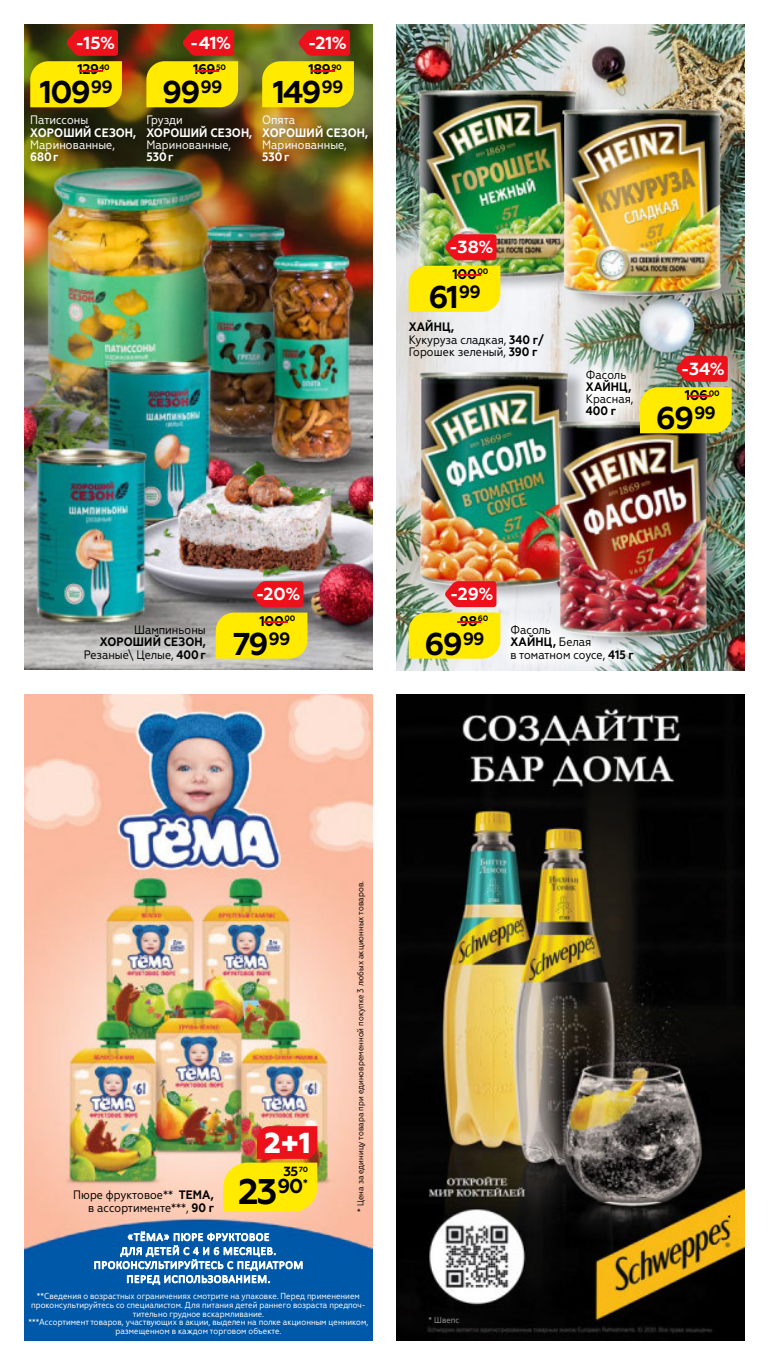
<style>
.page{position:relative;width:769px;height:1365px;background:#fff}
.page>*{position:absolute;margin:0;border:0;box-sizing:border-box;transform-origin:0 0}
.t1{font:700 35.52px "Geometria";color:#000}
.t2{font:700 31.5px "Geometria";letter-spacing:-.065em;color:#000}
.t3{font:800 28.88px "Geometria";color:#fff}
.t4{font:700 17.5px "Geometria";letter-spacing:-.005em;color:#fff}
.t5{font:700 14px "Geometria";letter-spacing:-.03em;color:#000}
.t6{font:700 14px "Geometria";color:#ed111c;scale:5.5 1}
.t7{font:700 13.3px "Geometria";color:#000}
.t8{font:12.25px/12.2px "Geometria Narrow";color:#000}
.t9{font:12.25px/12.2px "Geometria Narrow";color:#fff}
.t10{font:8.75px/8.8px "Geometria Narrow";color:#fff;text-align:center}
.t11{font:8.75px "Geometria Narrow";color:#000}
.t12{font:8.75px "Geometria Narrow";color:#9a9897}
.t13{font:700 7.88px "Geometria";letter-spacing:-.03em;color:#000}
.s1{font-weight:700}
</style>
<div class="page">
<img style="left:25px;top:25px;width:347px;height:645px">
<svg style="left:146px;top:30px;width:92px;height:77px"></svg>
<div style="left:141px;top:110px;width:123px;height:64px;background:#000;opacity:.75"></div>
<svg style="left:262px;top:30px;width:92px;height:77px"></svg>
<div style="left:257px;top:110px;width:115px;height:64px;background:#000;opacity:.75"></div>
<svg style="left:30px;top:30px;width:92px;height:77px"></svg>
<div style="left:25px;top:109px;width:123px;height:65px;background:#000;opacity:.75"></div>
<svg style="left:216px;top:581px;width:91px;height:77px"></svg>
<img style="left:549px;top:25px;width:195px;height:645px">
<svg style="left:397px;top:264px;width:152px;height:343px;fill:#edeef0"></svg>
<img style="left:397px;top:459px;width:126px;height:211px">
<img style="left:397px;top:25px;width:201px;height:239px">
<div style="left:423px;top:87px;width:175px;height:205px;background:#000;opacity:.27"></div>
<img style="left:414px;top:83px;width:167px;height:199px">
<div style="left:568px;top:106px;width:175px;height:204px;background:#000;opacity:.27"></div>
<img style="left:556px;top:104px;width:172px;height:195px">
<div style="left:424px;top:368px;width:166px;height:234px;background:#000;opacity:.27"></div>
<img style="left:413px;top:371px;width:155px;height:215px">
<div style="left:563px;top:417px;width:166px;height:234px;background:#000;opacity:.27"></div>
<img style="left:538px;top:421px;width:190px;height:215px">
<svg style="left:445px;top:234px;width:51px;height:26px"></svg>
<div style="left:409px;top:266px;width:91px;height:46px;background:#ffea00"></div>
<img style="left:493px;top:607px;width:158px;height:63px">
<svg style="left:409px;top:581px;width:91px;height:77px"></svg>
<svg style="left:568px;top:352px;width:82px;height:82px"></svg>
<svg style="left:640px;top:356px;width:92px;height:77px"></svg>
<img style="left:25px;top:694px;width:347px;height:645px">
<svg style="left:94px;top:1230px;width:209px;height:54px"></svg>
<img style="left:223px;top:1126px;width:94px;height:85px">
<img style="left:397px;top:694px;width:347px;height:645px">
<p class="t4" style="left:76px;top:32px;width:41px">-15%</p>
<p class="t2" style="left:40px;top:74px;width:75px">109<sup>99</sup></p>
<p class="t13" style="left:99px;top:62px;width:12px">40</p>
<p class="t5" style="left:77px;top:61px;width:23px">129</p>
<p class="t6" style="left:71px;top:61px;width:9px">-</p>
<p class="t4" style="left:190px;top:32px;width:42px">-41%</p>
<p class="t2" style="left:162px;top:74px;width:62px">99<sup>99</sup></p>
<p class="t13" style="left:216px;top:62px;width:11px">50</p>
<p class="t5" style="left:193px;top:61px;width:24px">169</p>
<p class="t6" style="left:187px;top:61px;width:9px">-</p>
<p class="t4" style="left:308px;top:32px;width:40px">-21%</p>
<p class="t2" style="left:273px;top:74px;width:72px">149<sup>99</sup></p>
<p class="t13" style="left:331px;top:62px;width:12px">90</p>
<p class="t5" style="left:308px;top:61px;width:24px">189</p>
<p class="t6" style="left:303px;top:61px;width:9px">-</p>
<p class="t9" style="left:30px;top:114px;width:107px">Патиссоны<br><span class="s1">ХОРОШИЙ СЕЗОН,<br></span>Маринованные,<br><span class="s1">680 г</span></p>
<p class="t9" style="left:146px;top:114px;width:107px">Грузди<br><span class="s1">ХОРОШИЙ СЕЗОН,<br></span>Маринованные,<br><span class="s1">530 г</span></p>
<p class="t9" style="left:262px;top:114px;width:107px">Опята<br><span class="s1">ХОРОШИЙ СЕЗОН,<br></span>Маринованные,<br><span class="s1">530 г</span></p>
<p class="t4" style="left:449px;top:237px;width:45px">-38%</p>
<p class="t2" style="left:429px;top:278px;width:54px">61<sup>99</sup></p>
<p class="t5" style="left:452px;top:266px;width:37px">100<sup>00</sup></p>
<p class="t6" style="left:450px;top:266px;width:9px">-</p>
<p class="t8" style="left:409px;top:321px;width:137px"><span class="s1">ХАЙНЦ,<br></span>Кукуруза сладкая, <span class="s1">340 г/<br></span>Горошек зеленый, <span class="s1">390 г</span></p>
<p class="t8" style="left:586px;top:368px;width:49px">Фасоль<br><span class="s1">ХАЙНЦ,<br></span>Красная,<br><span class="s1">400 г</span></p>
<p class="t4" style="left:681px;top:358px;width:45px">-34%</p>
<p class="t2" style="left:656px;top:399px;width:62px">69<sup>99</sup></p>
<p class="t13" style="left:709px;top:388px;width:12px">00</p>
<p class="t5" style="left:685px;top:387px;width:25px">106</p>
<p class="t6" style="left:681px;top:387px;width:9px">-</p>
<p class="t8" style="left:84px;top:623px;width:124px;text-align:right">Шампиньоны<br><span class="s1">ХОРОШИЙ СЕЗОН,<br></span>Резаные\ Целые, <span class="s1">400 г</span></p>
<p class="t4" style="left:256px;top:583px;width:46px">-20%</p>
<p class="t2" style="left:233px;top:625px;width:59px">79<sup>99</sup></p>
<p class="t5" style="left:259px;top:612px;width:37px">100<sup>00</sup></p>
<p class="t6" style="left:257px;top:612px;width:9px">-</p>
<p class="t4" style="left:450px;top:583px;width:45px">-29%</p>
<p class="t2" style="left:425px;top:625px;width:62px">69<sup>99</sup></p>
<p class="t13" style="left:478px;top:613px;width:12px">60</p>
<p class="t5" style="left:460px;top:612px;width:19px">98</p>
<p class="t6" style="left:450px;top:612px;width:9px">-</p>
<p class="t8" style="left:510px;top:623px;width:125px">Фасоль<br><span class="s1">ХАЙНЦ,</span> Белая<br>в томатном соусе, <span class="s1">415 г</span></p>
<p class="t8" style="left:73px;top:1188px;width:143px;text-align:right">Пюре фруктовое** <span class="s1">ТЕМА, </span>в ассортименте***, <span class="s1">90 г</span></p>
<p class="t3" style="left:264px;top:1125px;width:48px">2+1</p>
<p class="t1" style="left:238px;top:1170px;width:71px">23<sup>90</sup><sup>*</sup></p>
<p class="t7" style="left:283px;top:1163px;width:26px">35<sup>70</sup></p>
<p class="t11" style="left:355px;top:1211px;width:332px;rotate:-90deg">* Цена за единицу товара при единовременной покупке 3 любых акционных товаров.</p>
<p class="t10" style="left:29px;top:1291px;width:341px">**Сведения о возрастных ограничениях смотрите на упаковке. Перед применением проконсультируйтесь со специалистом. Для питания детей раннего возраста предпоч&shy;тительно грудное вскармливание.<br>***Ассортимент товаров, участвующих в акции, выделен на полке акционным ценником, размещенном в каждом торговом объекте.</p>
<p class="t12" style="left:429px;top:1314px;width:32px">* Швепс</p>
</div>
